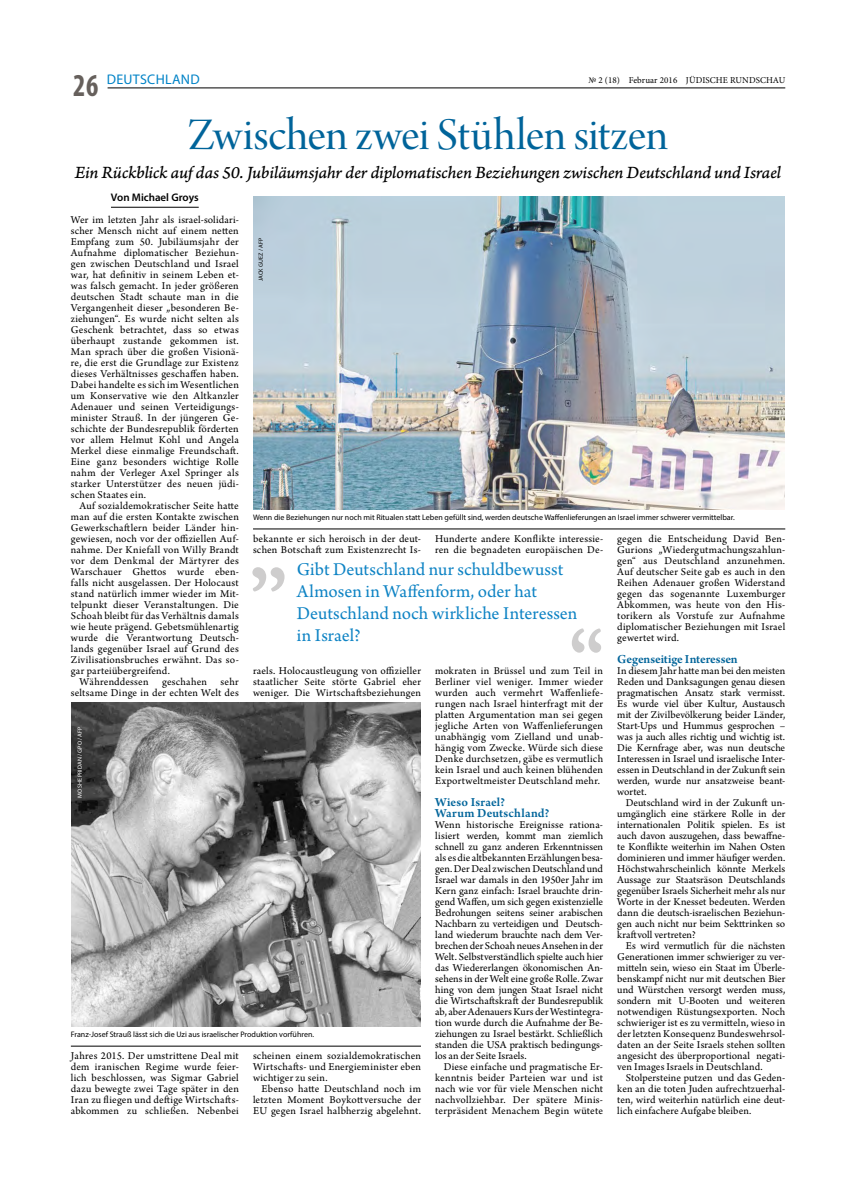
<style>
.page{position:relative;width:842px;height:1191px;background:#fff}
.page>*{position:absolute;margin:0;border:0;box-sizing:border-box;transform-origin:0 0}
.t1{font:48px "Arno Pro Display";letter-spacing:-.01em;color:#00649a}
.t2{font:700 condensed 32px "Myriad Pro";color:#66605c;scale:.9 1}
.t3{font:19px/22px "Arno Pro";color:#0e83c4}
.t4{font:18px "Arno Pro Italic Caption";letter-spacing:-.02em;color:#000}
.t5{font:14px "Myriad Pro";letter-spacing:.02em;color:#0083c7}
.t6{font:600 13px/11px "Arno Pro";letter-spacing:.005em;color:#00649a}
.t7{font:11px/11px "Arno Pro";letter-spacing:.015em;color:#000;text-align:justify}
.t8{font:600 11px "Myriad Pro";letter-spacing:-.005em;color:#000}
.t9{font:9px "Minion Pro";letter-spacing:.01em;color:#000}
.t10{font:8px "Myriad Pro";color:#000}
.t11{font:6px "Myriad Pro";letter-spacing:.015em;color:#fff}
.t12{font:6px "Myriad Pro";letter-spacing:.01em;color:#000}
</style>
<div class="page">
<hr style="left:108px;top:88px;width:677px;height:1px;background:#000">
<hr style="left:111px;top:207px;width:88px;height:1px;background:#000">
<svg style="left:252px;top:567px;width:32px;height:24px"></svg>
<svg style="left:572px;top:628px;width:29px;height:24px"></svg>
<hr style="left:253px;top:529px;width:532px;height:1px;background:#000">
<img style="left:253px;top:196px;width:531px;height:313px">
<img style="left:71px;top:703px;width:350px;height:323px">
<hr style="left:71px;top:1046px;width:350px;height:1px;background:#000">
<h2 class="t2" style="left:73px;top:65px;width:29px">26</h2>
<p class="t5" style="left:107px;top:70px;width:94px">DEUTSCHLAND</p>
<p class="t9" style="left:588px;top:74px;width:198px">№ 2 (18) Februar 2016 JÜDISCHE RUNDSCHAU</p>
<h1 class="t1" style="left:188px;top:108px;width:482px">Zwischen zwei Stühlen sitzen</h1>
<h3 class="t4" style="left:75px;top:161px;width:708px">Ein Rückblick auf das 50. Jubiläumsjahr der diplomatischen Beziehungen zwischen Deutschland und Israel</h3>
<p class="t8" style="left:111px;top:190px;width:89px">Von Michael Groys</p>
<p class="t7" style="left:71px;top:215px;width:169px">Wer im letzten Jahr als israel-solidari&shy;scher Mensch nicht auf einem netten Empfang zum 50. Jubiläumsjahr der Aufnahme diplomatischer Beziehun&shy;gen zwischen Deutschland und Israel war, hat definitiv in seinem Leben et&shy;was falsch gemacht. In jeder größeren deutschen Stadt schaute man in die Vergangenheit dieser „besonderen Be&shy;ziehungen“. Es wurde nicht selten als Geschenk betrachtet, dass so etwas überhaupt zustande gekommen ist.<br>Man sprach über die großen Visionä&shy;re, die erst die Grundlage zur Existenz dieses Verhältnisses geschaffen haben.<br>Dabei handelte es sich im Wesentlichen um Konservative wie den Altkanzler Adenauer und seinen Verteidigungs&shy;minister Strauß. In der jüngeren Ge&shy;schichte der Bundesrepublik förderten vor allem Helmut Kohl und Angela Merkel diese einmalige Freundschaft.<br>Eine ganz besonders wichtige Rolle nahm der Verleger Axel Springer als starker Unterstützer des neuen jüdi&shy;schen Staates ein.</p>
<p class="t7" style="left:71px;top:501px;width:169px;text-indent:9px">Auf sozialdemokratischer Seite hatte man auf die ersten Kontakte zwischen Gewerkschaftlern beider Länder hin&shy;gewiesen, noch vor der offiziellen Auf&shy;nahme. Der Kniefall von Willy Brandt vor dem Denkmal der Märtyrer des Warschauer Ghettos wurde eben&shy;falls nicht ausgelassen. Der Holocaust stand natürlich immer wieder im Mit&shy;telpunkt dieser Veranstaltungen. Die Schoah bleibt für das Verhältnis damals wie heute prägend. Gebetsmühlenartig wurde die Verantwortung Deutsch&shy;lands gegenüber Israel auf Grund des Zivilisationsbruches erwähnt. Das so&shy;gar parteiübergreifend.</p>
<p class="t7" style="left:71px;top:677px;width:169px;text-align:right">Währenddessen geschahen sehr seltsame Dinge in der echten Welt des</p>
<p class="t12" style="left:257px;top:281px;width:44px;rotate:-90deg">JACK GUEZ / AFP</p>
<p class="t10" style="left:253px;top:512px;width:483px">Wenn die Beziehungen nur noch mit Ritualen statt Leben gefüllt sind, werden deutsche Waffenlieferungen an Israel immer schwerer vermittelbar.</p>
<p class="t7" style="left:435px;top:534px;width:169px">Hunderte andere Konflikte interessie&shy;ren die begnadeten europäischen De-</p>
<p class="t7" style="left:253px;top:534px;width:169px">bekannte er sich heroisch in der deut&shy;schen Botschaft zum Existenzrecht Is-</p>
<p class="t7" style="left:617px;top:534px;width:169px">gegen die Entscheidung David Ben-Gurions „Wiedergutmachungszahlun&shy;gen“ aus Deutschland anzunehmen.<br>Auf deutscher Seite gab es auch in den Reihen Adenauer großen Widerstand gegen das sogenannte Luxemburger Abkommen, was heute von den His&shy;torikern als Vorstufe zur Aufnahme diplomatischer Beziehungen mit Israel gewertet wird.</p>
<p class="t6" style="left:617px;top:654px;width:122px">Gegenseitige Interessen</p>
<p class="t7" style="left:617px;top:666px;width:169px">In diesem Jahr hatte man bei den meisten Reden und Danksagungen genau diesen pragmatischen Ansatz stark vermisst.<br>Es wurde viel über Kultur, Austausch mit der Zivilbevölkerung beider Länder, Start-Ups und Hummus gesprochen – was ja auch alles richtig und wichtig ist.<br>Die Kernfrage aber, was nun deutsche Interessen in Israel und israelische Inter&shy;essen in Deutschland in der Zukunft sein werden, wurde nur ansatzweise beant&shy;wortet.</p>
<p class="t7" style="left:617px;top:798px;width:169px;text-indent:9px">Deutschland wird in der Zukunft un&shy;umgänglich eine stärkere Rolle in der internationalen Politik spielen. Es ist auch davon auszugehen, dass bewaffne&shy;te Konflikte weiterhin im Nahen Osten dominieren und immer häufiger werden.<br>Höchstwahrscheinlich könnte Merkels Aussage zur Staatsräson Deutschlands gegenüber Israels Sicherheit mehr als nur Worte in der Knesset bedeuten. Werden dann die deutsch-israelischen Beziehun&shy;gen auch nicht nur beim Sekttrinken so kraftvoll vertreten?</p>
<p class="t7" style="left:617px;top:941px;width:169px;text-indent:9px">Es wird vermutlich für die nächsten Generationen immer schwieriger zu ver&shy;mitteln sein, wieso ein Staat im Überle&shy;benskampf nicht nur mit deutschen Bier und Würstchen versorgt werden muss, sondern mit U-Booten und weiteren notwendigen Rüstungsexporten. Noch schwieriger ist es zu vermitteln, wieso in der letzten Konsequenz Bundeswehrsol&shy;daten an der Seite Israels stehen sollten angesicht des überproportional negati&shy;ven Images Israels in Deutschland.</p>
<p class="t7" style="left:617px;top:1073px;width:169px;text-indent:9px">Stolpersteine putzen und das Geden&shy;ken an die toten Juden aufrechtzuerhal&shy;ten, wird weiterhin natürlich eine deut&shy;lich einfachere Aufgabe bleiben.</p>
<h3 class="t3" style="left:297px;top:559px;width:282px">Gibt Deutschland nur schuldbewusst<br>Almosen in Waffenform, oder hat<br>Deutschland noch wirkliche Interessen in Israel?</h3>
<p class="t7" style="left:253px;top:666px;width:169px">raels. Holocaustleugung von offizieller staatlicher Seite störte Gabriel eher weniger. Die Wirtschaftsbeziehungen</p>
<p class="t7" style="left:435px;top:666px;width:169px">mokraten in Brüssel und zum Teil in Berliner viel weniger. Immer wieder wurden auch vermehrt Waffenliefe&shy;rungen nach Israel hinterfragt mit der platten Argumentation man sei gegen jegliche Arten von Waffenlieferungen unabhängig vom Zielland und unab&shy;hängig vom Zwecke. Würde sich diese Denke durchsetzen, gäbe es vermutlich kein Israel und auch keinen blühenden Exportweltmeister Deutschland mehr.</p>
<p class="t6" style="left:435px;top:797px;width:116px">Wieso Israel?<br>Warum Deutschland?</p>
<p class="t7" style="left:435px;top:820px;width:169px">Wenn historische Ereignisse rationa&shy;lisiert werden, kommt man ziemlich schnell zu ganz anderen Erkenntnissen als es die altbekannten Erzählungen besa&shy;gen. Der Deal zwischen Deutschland und Israel war damals in den 1950er Jahr im Kern ganz einfach: Israel brauchte drin&shy;gend Waffen, um sich gegen existenzielle Bedrohungen seitens seiner arabischen Nachbarn zu verteidigen und Deutsch&shy;land wiederum brauchte nach dem Ver&shy;brechen der Schoah neues Ansehen in der Welt. Selbstverständlich spielte auch hier das Wiedererlangen ökonomischen An&shy;sehens in der Welt eine große Rolle. Zwar hing von dem jungen Staat Israel nicht die Wirtschaftskraft der Bundesrepublik ab, aber Adenauers Kurs der Westintegra&shy;tion wurde durch die Aufnahme der Be&shy;ziehungen zu Israel bestärkt. Schließlich standen die USA praktisch bedingungs&shy;los an der Seite Israels.</p>
<p class="t7" style="left:435px;top:1062px;width:169px;text-indent:9px">Diese einfache und pragmatische Er&shy;kenntnis beider Parteien war und ist nach wie vor für viele Menschen nicht nachvollziehbar. Der spätere Minis&shy;terpräsident Menachem Begin wütete</p>
<p class="t11" style="left:76px;top:797px;width:72px;rotate:-90deg">MOSHE PRIDAN / GPO / AFP</p>
<p class="t10" style="left:71px;top:1029px;width:245px">Franz-Josef Strauß lässt sich die Uzi aus israelischer Produktion vorführen.</p>
<p class="t7" style="left:71px;top:1051px;width:169px">Jahres 2015. Der umstrittene Deal mit dem iranischen Regime wurde feier&shy;lich beschlossen, was Sigmar Gabriel dazu bewegte zwei Tage später in den Iran zu fliegen und deftige Wirtschafts&shy;abkommen zu schließen. Nebenbei</p>
<p class="t7" style="left:253px;top:1051px;width:169px">scheinen einem sozialdemokratischen Wirtschafts- und Energieminister eben wichtiger zu sein.</p>
<p class="t7" style="left:253px;top:1084px;width:169px;text-indent:9px">Ebenso hatte Deutschland noch im letzten Moment Boykottversuche der EU gegen Israel halbherzig abgelehnt.</p>
</div>
